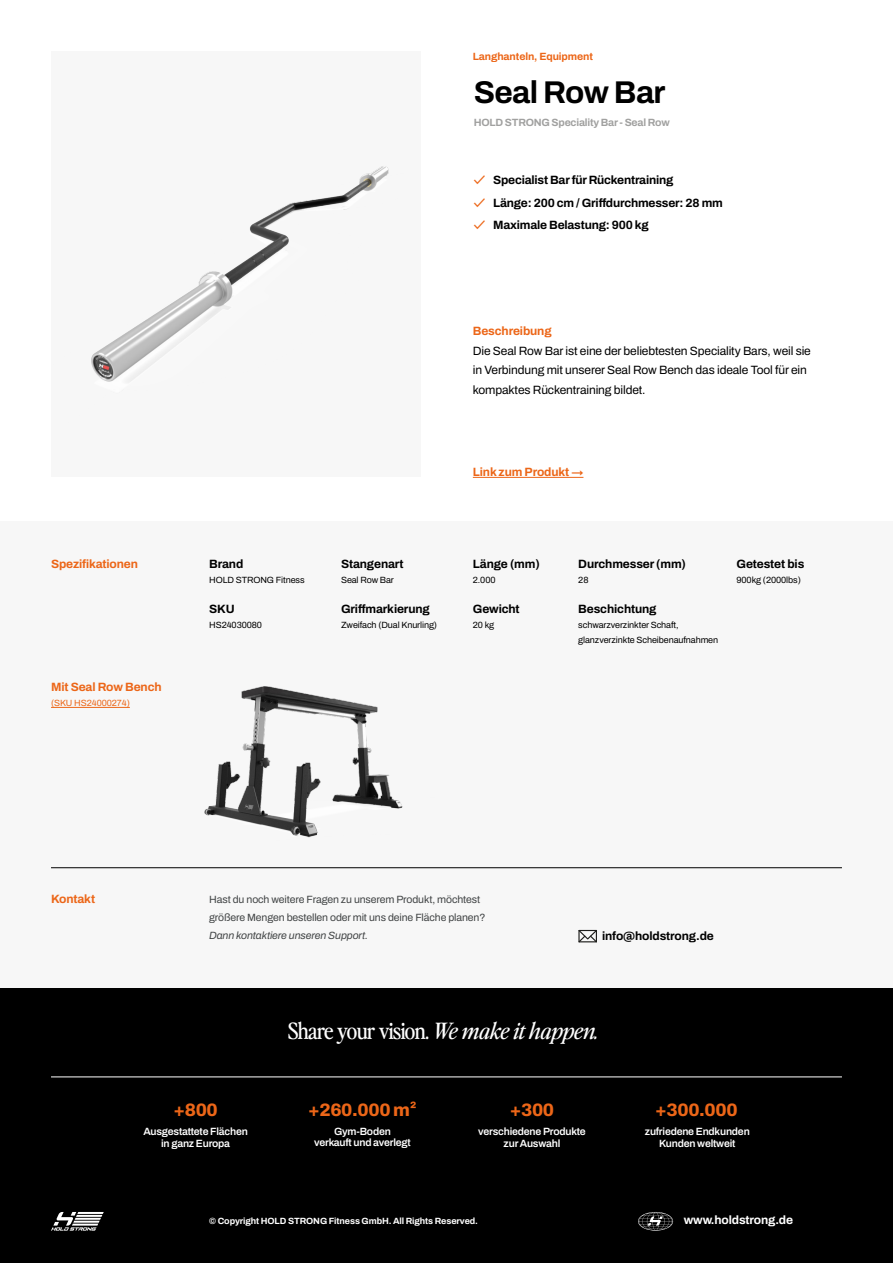
<style>
.page{position:relative;width:893px;height:1263px;background:#fff}
.page>*{position:absolute;margin:0;border:0;box-sizing:border-box;transform-origin:0 0}
.t1{font:700 31.5px "Archivo";letter-spacing:-.02em;color:#000}
.t2{font:22.5px "Perfectly Nineties";letter-spacing:-.03em;color:#fff}
.t3{font:800 18px "Archivo";letter-spacing:-.02em;color:#ec6618}
.t4{font:700 12px "Archivo";letter-spacing:-.01em;color:#000}
.t5{font:12px/19.5px "Archivo";letter-spacing:-.01em;color:#000}
.t6{font:700 12px "Archivo";letter-spacing:-.01em;color:#ec6618}
.t7{font:700 12px "Archivo";letter-spacing:-.01em;color:#fff}
.t8{font:600 10.5px/12px "Archivo";letter-spacing:-.02em;color:#fff;text-align:center}
.t9{font:10.5px/18px "Archivo";letter-spacing:-.01em;color:#414445}
.t10{font:700 10.5px "Archivo";letter-spacing:-.02em;color:#a1a1a0}
.t11{font:italic 10.5px "Archivo";letter-spacing:-.01em;color:#414445}
.t12{font:700 10.5px "Archivo";letter-spacing:-.01em;color:#ec6618}
.t13{font:9px/15px "Archivo";letter-spacing:-.01em;color:#000}
.t14{font:700 9px "Archivo";letter-spacing:-.01em;color:#fff}
.t15{font:9px "Archivo";letter-spacing:-.01em;color:#ec6618}
.s1{font-family:"Circular Std";font-weight:500;color:#ec6618}
.s2{font-style:italic}
</style>
<div class="page">
<div style="left:0;top:522px;width:893px;height:697px;background:#f7f7f7"></div>
<div style="left:0;top:988px;width:893px;height:275px;background:#000"></div>
<svg style="left:51px;top:1212px;width:53px;height:18px"></svg>
<hr style="left:473px;top:477px;width:110px;height:1px;background:#ec6618">
<svg style="left:638px;top:1212px;width:35px;height:18px"></svg>
<hr style="left:51px;top:707px;width:79px;height:1px;background:#ec6618">
<svg style="left:578px;top:930px;width:19px;height:12px"></svg>
<hr style="left:51px;top:1077px;width:791px;height:1px;background:#fff">
<hr style="left:51px;top:867px;width:791px;height:1px;background:#000">
<img style="left:91px;top:166px;width:298px;height:227px">
<img style="left:204px;top:686px;width:199px;height:152px">
<p class="t12" style="left:473px;top:49px;width:122px">Langhanteln, Equipment</p>
<h1 class="t1" style="left:474px;top:69px;width:193px">Seal Row Bar</h1>
<p class="t10" style="left:474px;top:115px;width:198px">HOLD STRONG Speciality Bar - Seal Row</p>
<p class="t4" style="left:474px;top:171px;width:201px"><span class="s1">✓</span> Specialist Bar für Rückentraining</p>
<p class="t4" style="left:474px;top:193px;width:251px"><span class="s1">✓</span> Länge: 200 cm / Griffdurchmesser: 28 mm</p>
<p class="t4" style="left:474px;top:216px;width:177px"><span class="s1">✓</span> Maximale Belastung: 900 kg</p>
<p class="t6" style="left:473px;top:322px;width:80px">Beschreibung</p>
<p class="t5" style="left:473px;top:341px;width:339px">Die Seal Row Bar ist eine der beliebtesten Speciality Bars, weil sie in Verbindung mit unserer Seal Row Bench das ideale Tool für ein kompaktes Rückentraining bildet.</p>
<p class="t6" style="left:51px;top:555px;width:89px">Spezifikationen</p>
<p class="t6" style="left:51px;top:678px;width:112px">Mit Seal Row Bench</p>
<p class="t15" style="left:51px;top:696px;width:80px">(SKU HS24000274)</p>
<p class="t4" style="left:209px;top:555px;width:36px">Brand</p>
<p class="t13" style="left:209px;top:572px;width:97px">HOLD STRONG Fitness</p>
<p class="t4" style="left:209px;top:600px;width:27px">SKU</p>
<p class="t13" style="left:209px;top:617px;width:54px">HS24030080</p>
<p class="t4" style="left:341px;top:555px;width:64px">Stangenart</p>
<p class="t13" style="left:341px;top:572px;width:54px">Seal Row Bar</p>
<p class="t4" style="left:341px;top:600px;width:90px">Griffmarkierung</p>
<p class="t13" style="left:341px;top:617px;width:98px">Zweifach (Dual Knurling)</p>
<p class="t6" style="left:473px;top:462px;width:112px">Link zum Produkt →</p>
<p class="t4" style="left:473px;top:555px;width:68px">Länge (mm)</p>
<p class="t13" style="left:473px;top:572px;width:24px">2.000</p>
<p class="t4" style="left:473px;top:600px;width:48px">Gewicht</p>
<p class="t13" style="left:473px;top:617px;width:23px">20 kg</p>
<p class="t4" style="left:578px;top:555px;width:109px">Durchmesser (mm)</p>
<p class="t13" style="left:578px;top:572px;width:12px">28</p>
<p class="t4" style="left:578px;top:600px;width:80px">Beschichtung</p>
<p class="t13" style="left:578px;top:617px;width:141px">schwarzverzinkter Schaft, glanzverzinkte Scheibenaufnahmen</p>
<p class="t4" style="left:736px;top:555px;width:69px">Getestet bis</p>
<p class="t13" style="left:736px;top:572px;width:66px">900kg (2000lbs)</p>
<p class="t6" style="left:51px;top:889px;width:46px">Kontakt</p>
<p class="t9" style="left:209px;top:890px;width:278px">Hast du noch weitere Fragen zu unserem Produkt, möchtest größere Mengen bestellen oder mit uns deine Fläche planen?</p>
<p class="t11" style="left:209px;top:928px;width:160px">Dann kontaktiere unseren Support.</p>
<p class="t4" style="left:602px;top:927px;width:113px">info@holdstrong.de</p>
<h2 class="t2" style="left:288px;top:1015px;width:312px">Share your vision. <span class="s2">We make it happen.</span></h2>
<h3 class="t3" style="left:173px;top:1096px;width:46px">+800</h3>
<h3 class="t3" style="left:308px;top:1096px;width:110px">+260.000 m²</h3>
<h3 class="t3" style="left:510px;top:1096px;width:46px">+300</h3>
<h3 class="t3" style="left:655px;top:1096px;width:84px">+300.000</h3>
<p class="t8" style="left:143px;top:1125px;width:106px">Ausgestattete Flächen in ganz Europa</p>
<p class="t8" style="left:314px;top:1126px;width:98px;line-height:10.9px">Gym-Boden verkauft und averlegt</p>
<p class="t8" style="left:478px;top:1125px;width:109px">verschiedene Produkte zur Auswahl</p>
<p class="t8" style="left:645px;top:1125px;width:106px">zufriedene Endkunden<br>Kunden weltweit</p>
<p class="t14" style="left:209px;top:1214px;width:270px">© Copyright HOLD STRONG Fitness GmbH. All Rights Reserved.</p>
<p class="t7" style="left:684px;top:1211px;width:111px">www.holdstrong.de</p>
</div>
